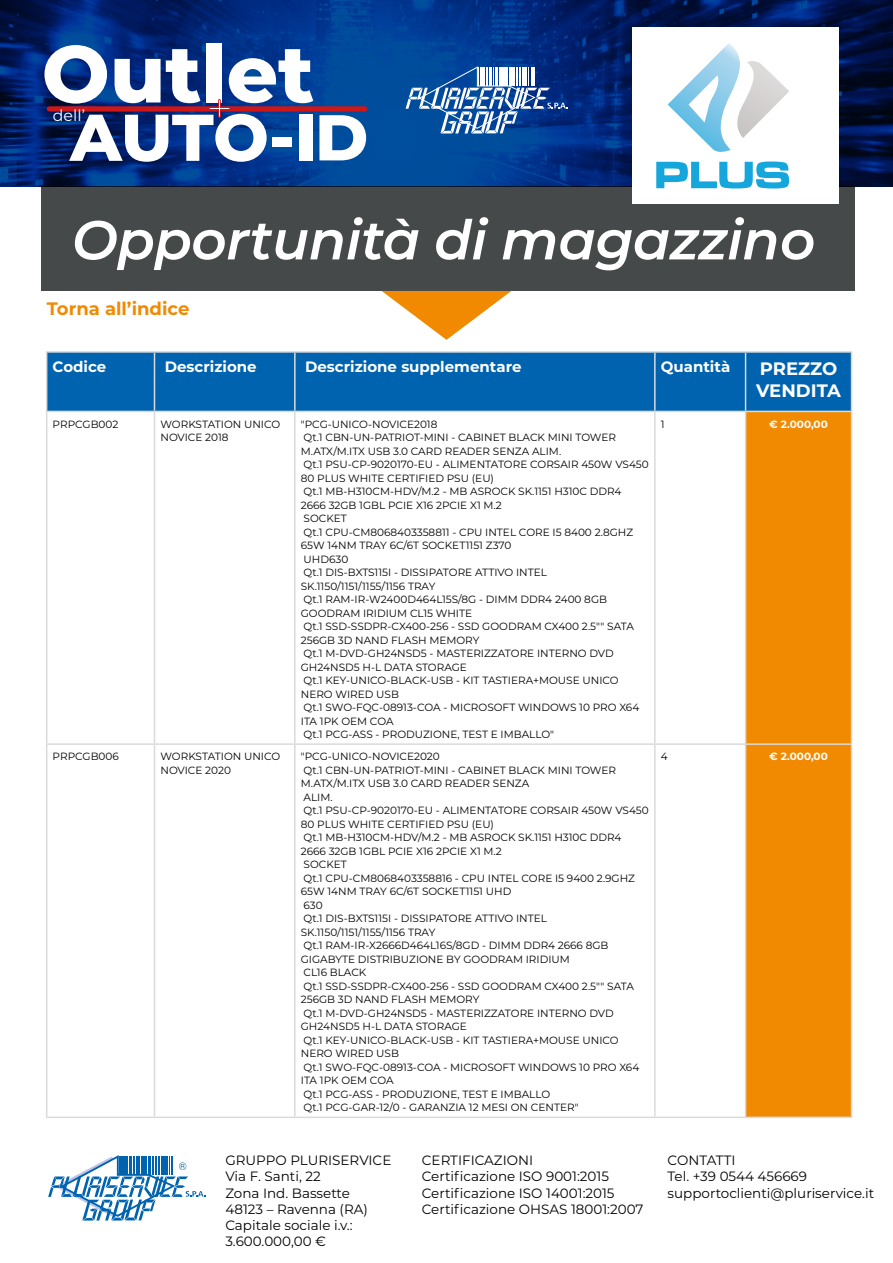
<style>
.page{position:relative;width:893px;height:1263px;background:#fff}
.page>*{position:absolute;margin:0;border:0;box-sizing:border-box;transform-origin:0 0}
.t1{font:800 80.4px "Montserrat";color:#fff}
.t2{font:italic 600 54.75px "Montserrat";letter-spacing:-.01em;color:#fff}
.t3{font:700 18px "Montserrat";color:#f18a00}
.t4{font:700 18px/21.6px "Montserrat";color:#fff}
.t5{font:15.75px "Montserrat";color:#fff}
.t6{font:700 15px "Montserrat";color:#fff}
.t7{font:13.5px/16.2px "Montserrat";color:#000}
.t8{font:10.5px/13.5px "Montserrat";color:#000}
.t9{font:700 10.5px "Montserrat";color:#fff}
</style>
<div class="page">
<svg style="left:48px;top:1155px;width:157px;height:65px"></svg>
<img style="left:0;top:0;width:893px;height:186px">
<svg style="left:406px;top:66px;width:162px;height:67px"></svg>
<svg style="left:319px;top:115px;width:47px;height:45px"></svg>
<div style="left:272px;top:137px;width:19px;height:10px;background:#fff"></div>
<div style="left:299px;top:115px;width:13px;height:46px;background:#fff"></div>
<div style="left:49px;top:106px;width:316px;height:6px;background:#cd1719"></div>
<hr style="left:218px;top:100px;width:3px;height:17px;background:#cd1719">
<svg style="left:69px;top:101px;width:198px;height:61px"></svg>
<div style="left:42px;top:186px;width:813px;height:105px;background:#46494a"></div>
<svg style="left:382px;top:291px;width:129px;height:49px"></svg>
<div style="left:632px;top:28px;width:207px;height:176px;background:#fff"></div>
<svg style="left:668px;top:43px;width:94px;height:109px"></svg>
<svg style="left:656px;top:161px;width:133px;height:27px"></svg>
<div style="left:47px;top:353px;width:804px;height:58px;background:#0063af"></div>
<div style="left:746px;top:412px;width:105px;height:704px;background:#f18a00"></div>
<hr style="left:46px;top:351px;width:108px;height:2px;background:#dadada">
<hr style="left:46px;top:353px;width:1px;height:58px;background:#dadada">
<hr style="left:154px;top:351px;width:141px;height:2px;background:#dadada">
<hr style="left:154px;top:353px;width:1px;height:58px;background:#dadada">
<hr style="left:295px;top:351px;width:360px;height:2px;background:#dadada">
<hr style="left:294px;top:353px;width:2px;height:58px;background:#dadada">
<hr style="left:655px;top:351px;width:91px;height:2px;background:#dadada">
<hr style="left:654px;top:353px;width:2px;height:58px;background:#dadada">
<hr style="left:746px;top:351px;width:106px;height:2px;background:#dadada">
<hr style="left:745px;top:353px;width:1px;height:58px;background:#dadada">
<hr style="left:851px;top:353px;width:1px;height:58px;background:#dadada">
<hr style="left:46px;top:411px;width:108px;height:1px;background:#dadada">
<hr style="left:46px;top:412px;width:1px;height:331px;background:#dadada">
<hr style="left:154px;top:411px;width:141px;height:1px;background:#dadada">
<hr style="left:154px;top:412px;width:1px;height:331px;background:#dadada">
<hr style="left:295px;top:411px;width:360px;height:1px;background:#dadada">
<hr style="left:294px;top:412px;width:2px;height:331px;background:#dadada">
<hr style="left:655px;top:411px;width:91px;height:1px;background:#dadada">
<hr style="left:654px;top:412px;width:2px;height:331px;background:#dadada">
<hr style="left:746px;top:411px;width:106px;height:1px;background:#dadada">
<hr style="left:745px;top:412px;width:1px;height:331px;background:#dadada">
<hr style="left:851px;top:412px;width:1px;height:331px;background:#dadada">
<hr style="left:46px;top:743px;width:108px;height:2px;background:#dadada">
<hr style="left:46px;top:745px;width:1px;height:371px;background:#dadada">
<hr style="left:154px;top:743px;width:141px;height:2px;background:#dadada">
<hr style="left:154px;top:745px;width:1px;height:371px;background:#dadada">
<hr style="left:295px;top:743px;width:360px;height:2px;background:#dadada">
<hr style="left:294px;top:745px;width:2px;height:371px;background:#dadada">
<hr style="left:655px;top:743px;width:91px;height:2px;background:#dadada">
<hr style="left:654px;top:745px;width:2px;height:371px;background:#dadada">
<hr style="left:746px;top:743px;width:106px;height:2px;background:#dadada">
<hr style="left:745px;top:745px;width:1px;height:371px;background:#dadada">
<hr style="left:851px;top:745px;width:1px;height:371px;background:#dadada">
<hr style="left:46px;top:1116px;width:108px;height:2px;background:#dadada">
<hr style="left:154px;top:1116px;width:141px;height:2px;background:#dadada">
<hr style="left:295px;top:1116px;width:360px;height:2px;background:#dadada">
<hr style="left:655px;top:1116px;width:91px;height:2px;background:#dadada">
<hr style="left:746px;top:1116px;width:106px;height:2px;background:#dadada">
<h1 class="t1" style="left:42px;top:15px;width:274px">Outlet</h1>
<h3 class="t5" style="left:53px;top:105px;width:34px">dell’</h3>
<h2 class="t2" style="left:72px;top:201px;width:745px">Opportunità di magazzino</h2>
<h3 class="t3" style="left:47px;top:296px;width:144px">Torna all’indice</h3>
<h3 class="t6" style="left:53px;top:356px;width:55px">Codice</h3>
<h3 class="t6" style="left:165px;top:356px;width:94px">Descrizione</h3>
<h3 class="t6" style="left:305px;top:356px;width:218px">Descrizione supplementare</h3>
<h3 class="t6" style="left:661px;top:356px;width:71px">Quantità</h3>
<h3 class="t4" style="left:756px;top:357px;width:86px">PREZZO<br>VENDITA</h3>
<p class="t8" style="left:53px;top:417px;width:67px">PRPCGB002</p>
<p class="t8" style="left:160px;top:417px;width:121px">WORKSTATION UNICO<br>NOVICE 2018</p>
<p class="t8" style="left:301px;top:417px;width:350px">"PCG-UNICO-NOVICE2018<br>Qt.1 CBN-UN-PATRIOT-MINI - CABINET BLACK MINI TOWER M.ATX/M.ITX USB 3.0 CARD READER SENZA ALIM.<br>Qt.1 PSU-CP-9020170-EU - ALIMENTATORE CORSAIR 450W VS450<br>80 PLUS WHITE CERTIFIED PSU (EU)<br>Qt.1 MB-H310CM-HDV/M.2 - MB ASROCK SK.1151 H310C DDR4<br>2666 32GB 1GBL PCIE X16 2PCIE X1 M.2<br>SOCKET<br>Qt.1 CPU-CM8068403358811 - CPU INTEL CORE I5 8400 2.8GHZ 65W 14NM TRAY 6C/6T SOCKET1151 Z370<br>UHD630<br>Qt.1 DIS-BXTS115I - DISSIPATORE ATTIVO INTEL SK.1150/1151/1155/1156 TRAY<br>Qt.1 RAM-IR-W2400D464L15S/8G - DIMM DDR4 2400 8GB GOODRAM IRIDIUM CL15 WHITE<br>Qt.1 SSD-SSDPR-CX400-256 - SSD GOODRAM CX400 2.5"" SATA 256GB 3D NAND FLASH MEMORY<br>Qt.1 M-DVD-GH24NSD5 - MASTERIZZATORE INTERNO DVD GH24NSD5 H-L DATA STORAGE<br>Qt.1 KEY-UNICO-BLACK-USB - KIT TASTIERA+MOUSE UNICO NERO WIRED USB<br>Qt.1 SWO-FQC-08913-COA - MICROSOFT WINDOWS 10 PRO X64<br>ITA 1PK OEM COA<br>Qt.1 PCG-ASS - PRODUZIONE, TEST E IMBALLO"</p>
<p class="t8" style="left:661px;top:417px;width:5px">1</p>
<p class="t9" style="left:769px;top:416px;width:60px">€ 2.000,00</p>
<p class="t8" style="left:53px;top:749px;width:68px">PRPCGB006</p>
<p class="t8" style="left:160px;top:749px;width:121px">WORKSTATION UNICO<br>NOVICE 2020</p>
<p class="t8" style="left:301px;top:749px;width:350px">"PCG-UNICO-NOVICE2020<br>Qt.1 CBN-UN-PATRIOT-MINI - CABINET BLACK MINI TOWER M.ATX/M.ITX USB 3.0 CARD READER SENZA<br>ALIM.<br>Qt.1 PSU-CP-9020170-EU - ALIMENTATORE CORSAIR 450W VS450<br>80 PLUS WHITE CERTIFIED PSU (EU)<br>Qt.1 MB-H310CM-HDV/M.2 - MB ASROCK SK.1151 H310C DDR4<br>2666 32GB 1GBL PCIE X16 2PCIE X1 M.2<br>SOCKET<br>Qt.1 CPU-CM8068403358816 - CPU INTEL CORE I5 9400 2.9GHZ 65W 14NM TRAY 6C/6T SOCKET1151 UHD<br>630<br>Qt.1 DIS-BXTS115I - DISSIPATORE ATTIVO INTEL SK.1150/1151/1155/1156 TRAY<br>Qt.1 RAM-IR-X2666D464L16S/8GD - DIMM DDR4 2666 8GB GIGABYTE DISTRIBUZIONE BY GOODRAM IRIDIUM<br>CL16 BLACK<br>Qt.1 SSD-SSDPR-CX400-256 - SSD GOODRAM CX400 2.5"" SATA 256GB 3D NAND FLASH MEMORY<br>Qt.1 M-DVD-GH24NSD5 - MASTERIZZATORE INTERNO DVD GH24NSD5 H-L DATA STORAGE<br>Qt.1 KEY-UNICO-BLACK-USB - KIT TASTIERA+MOUSE UNICO NERO WIRED USB<br>Qt.1 SWO-FQC-08913-COA - MICROSOFT WINDOWS 10 PRO X64<br>ITA 1PK OEM COA<br>Qt.1 PCG-ASS - PRODUZIONE, TEST E IMBALLO<br>Qt.1 PCG-GAR-12/0 - GARANZIA 12 MESI ON CENTER"</p>
<p class="t8" style="left:661px;top:750px;width:8px">4</p>
<p class="t9" style="left:769px;top:749px;width:60px">€ 2.000,00</p>
<p class="t7" style="left:225px;top:1152px;width:167px">GRUPPO PLURISERVICE<br>Via F. Santi, 22<br>Zona Ind. Bassette<br>48123 – Ravenna (RA)<br>Capitale sociale i.v.:<br>3.600.000,00 €</p>
<p class="t7" style="left:422px;top:1152px;width:223px">CERTIFICAZIONI<br>Certificazione ISO 9001:2015<br>Certificazione ISO 14001:2015<br>Certificazione OHSAS 18001:2007</p>
<p class="t7" style="left:668px;top:1152px;width:208px">CONTATTI<br>Tel. +39 0544 456669 supportoclienti@pluriservice.it</p>
</div>
